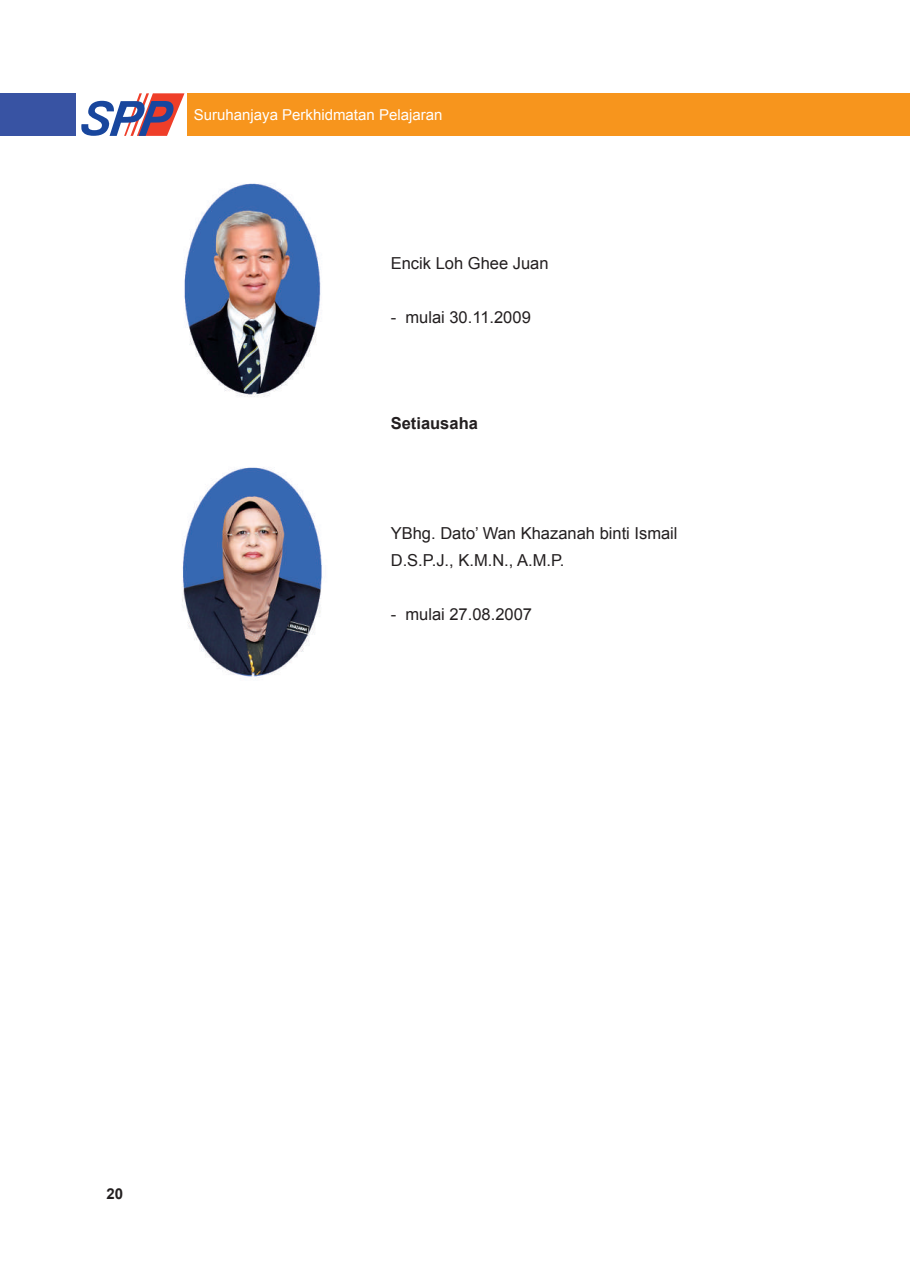
<style>
.page{position:relative;width:910px;height:1280px;background:#fff}
.page>*{position:absolute;margin:0;border:0;box-sizing:border-box;transform-origin:0 0}
.t1{font:16.5px/27px "Arial";color:#231f20}
.t2{font:700 16.5px "Arial";color:#231f20}
.t3{font:15px "Arial";color:#fff}
.t4{font:700 15px "Arial";color:#231f20}
</style>
<div class="page">
<div style="left:0;top:93px;width:115px;height:43px;background:#3853a3"></div>
<div style="left:115px;top:93px;width:786px;height:43px;background:#f7951d"></div>
<div style="left:76px;top:93px;width:111px;height:43px;background:#fff"></div>
<svg style="left:81px;top:93px;width:103px;height:43px"></svg>
<div style="left:901px;top:93px;width:8px;height:43px;background:#f7951d"></div>
<img style="left:184px;top:183px;width:137px;height:214px">
<img style="left:182px;top:467px;width:141px;height:210px">
<p class="t3" style="left:194px;top:106px;width:250px">Suruhanjaya Perkhidmatan Pelajaran</p>
<p class="t1" style="left:391px;top:250px;width:159px">Encik Loh Ghee Juan</p>
<p class="t1" style="left:391px;top:304px;width:142px">- mulai 30.11.2009</p>
<p class="t2" style="left:391px;top:414px;width:89px">Setiausaha</p>
<p class="t1" style="left:391px;top:519px;width:288px">YBhg. Dato’ Wan Khazanah binti Ismail<br>D.S.P.J., K.M.N., A.M.P.</p>
<p class="t1" style="left:391px;top:600px;width:143px">- mulai 27.08.2007</p>
<p class="t4" style="left:107px;top:1185px;width:18px">20</p>
</div>
